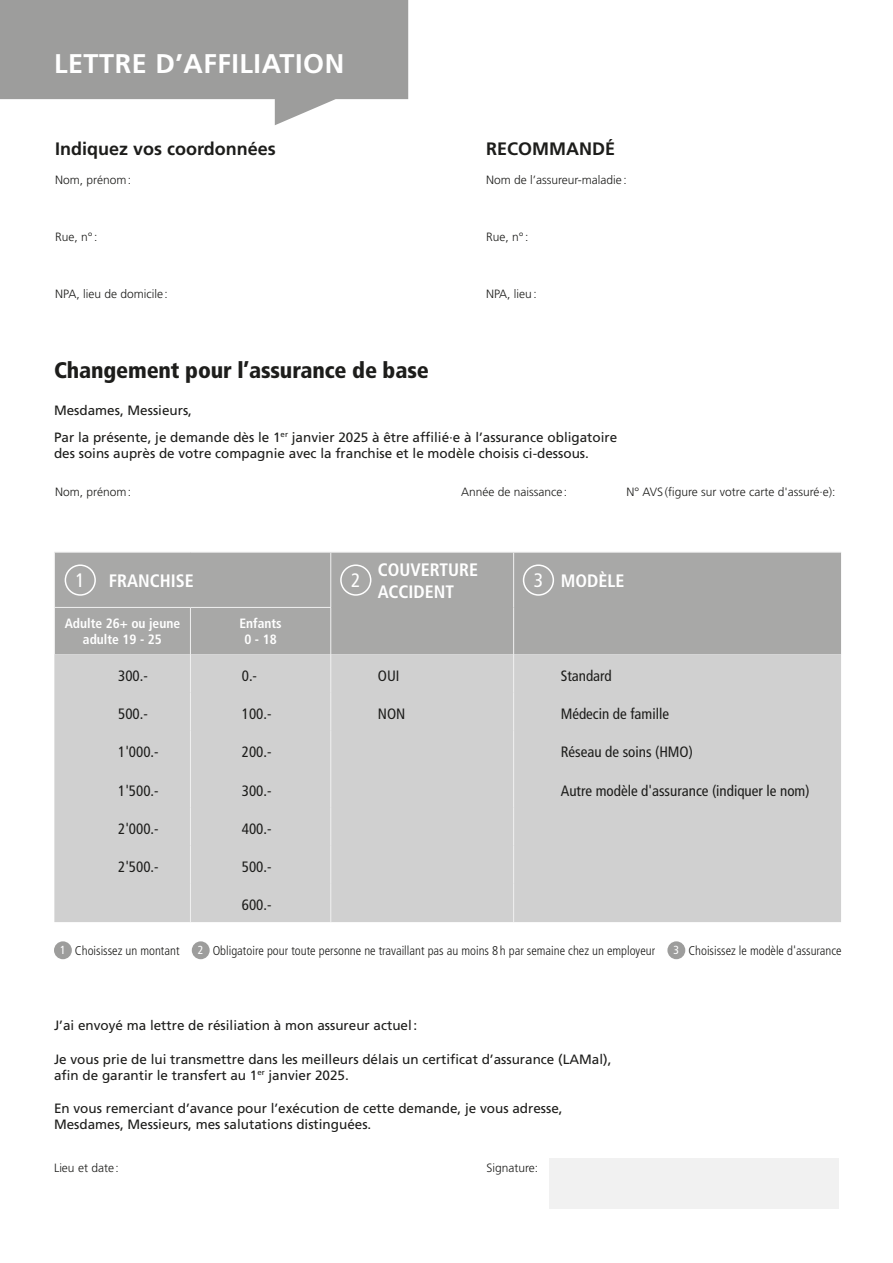
<style>
.page{position:relative;width:893px;height:1263px;background:#fff}
.page>*{position:absolute;margin:0;border:0;box-sizing:border-box;transform-origin:0 0}
.t1{font:700 27px "Frutiger LT Std";letter-spacing:.02em;color:#fff}
.t2{font:900 condensed 22.5px "Frutiger LT Std";letter-spacing:-.005em;color:#1d1d1b}
.t3{font:condensed 19.5px "Frutiger LT Std";color:#fff}
.t4{font:700 condensed 18px/21.6px "Frutiger LT Std";color:#fff}
.t5{font:700 18px "Frutiger LT Std";color:#1d1d1b}
.t6{font:condensed 15px "Frutiger LT Std";color:#1d1d1b}
.t7{font:13.5px/16.2px "Frutiger LT Std";color:#1d1d1b}
.t8{font:700 condensed 13.5px/16.2px "Frutiger LT Std";color:#fff;text-align:center}
.t9{font:300 condensed 12.75px "Frutiger LT Std";color:#1d1d1b}
.t10{font:300 12px "Frutiger LT Std";color:#1d1d1b}
.s1{font-weight:400;font-size:11.7px;color:#fff}
</style>
<div class="page">
<svg style="left:0;top:0;width:408px;height:125px;fill:#9d9d9c"></svg>
<div style="left:55px;top:553px;width:786px;height:101px;background:#a8a8a7"></div>
<div style="left:54px;top:654px;width:787px;height:268px;background:#d0d0d0"></div>
<hr style="left:54px;top:552px;width:136px;height:1px;background:#f1f1f1">
<hr style="left:54px;top:552px;width:1px;height:55px;background:#f1f1f1">
<hr style="left:190px;top:552px;width:141px;height:1px;background:#f1f1f1">
<hr style="left:331px;top:552px;width:183px;height:1px;background:#f1f1f1">
<hr style="left:330px;top:552px;width:1px;height:55px;background:#f1f1f1">
<hr style="left:514px;top:552px;width:327px;height:1px;background:#f1f1f1">
<hr style="left:513px;top:607px;width:1px;height:47px;background:#f1f1f1">
<hr style="left:54px;top:607px;width:136px;height:1px;background:#f1f1f1">
<hr style="left:54px;top:608px;width:1px;height:46px;background:#f1f1f1">
<hr style="left:190px;top:607px;width:141px;height:1px;background:#f1f1f1">
<hr style="left:190px;top:608px;width:1px;height:46px;background:#f1f1f1">
<hr style="left:330px;top:608px;width:1px;height:46px;background:#f1f1f1">
<hr style="left:190px;top:654px;width:1px;height:38px;background:#f1f1f1">
<hr style="left:330px;top:654px;width:1px;height:38px;background:#f1f1f1">
<hr style="left:513px;top:654px;width:1px;height:38px;background:#f1f1f1">
<hr style="left:190px;top:692px;width:1px;height:39px;background:#f1f1f1">
<hr style="left:330px;top:692px;width:1px;height:39px;background:#f1f1f1">
<hr style="left:513px;top:692px;width:1px;height:39px;background:#f1f1f1">
<hr style="left:190px;top:731px;width:1px;height:38px;background:#f1f1f1">
<hr style="left:330px;top:731px;width:1px;height:38px;background:#f1f1f1">
<hr style="left:513px;top:731px;width:1px;height:38px;background:#f1f1f1">
<hr style="left:190px;top:769px;width:1px;height:38px;background:#f1f1f1">
<hr style="left:330px;top:769px;width:1px;height:38px;background:#f1f1f1">
<hr style="left:513px;top:769px;width:1px;height:38px;background:#f1f1f1">
<hr style="left:190px;top:807px;width:1px;height:38px;background:#f1f1f1">
<hr style="left:330px;top:807px;width:1px;height:38px;background:#f1f1f1">
<hr style="left:513px;top:807px;width:1px;height:38px;background:#f1f1f1">
<hr style="left:190px;top:845px;width:1px;height:39px;background:#f1f1f1">
<hr style="left:330px;top:845px;width:1px;height:39px;background:#f1f1f1">
<hr style="left:513px;top:845px;width:1px;height:39px;background:#f1f1f1">
<hr style="left:190px;top:884px;width:1px;height:38px;background:#f1f1f1">
<hr style="left:330px;top:884px;width:1px;height:38px;background:#f1f1f1">
<hr style="left:513px;top:884px;width:1px;height:38px;background:#f1f1f1">
<hr style="left:513px;top:552px;width:1px;height:55px;background:#f1f1f1">
<div style="left:54px;top:941px;width:18px;height:18px;background:#9d9d9c;border-radius:50%"></div>
<div style="left:192px;top:941px;width:18px;height:18px;background:#9d9d9c;border-radius:50%"></div>
<div style="left:667px;top:941px;width:18px;height:18px;background:#9d9d9c;border-radius:50%"></div>
<div style="left:65px;top:564px;width:31px;height:32px;border:2px solid #fff;border-radius:50%"></div>
<div style="left:340px;top:564px;width:31px;height:32px;border:2px solid #fff;border-radius:50%"></div>
<div style="left:523px;top:564px;width:31px;height:32px;border:2px solid #fff;border-radius:50%"></div>
<div style="left:549px;top:1159px;width:290px;height:50px;background:#f1f1f1"></div>
<h1 class="t1" style="left:54px;top:48px;width:292px">LETTRE D’AFFILIATION</h1>
<h3 class="t5" style="left:55px;top:138px;width:222px">Indiquez vos coordonnées</h3>
<p class="t10" style="left:55px;top:173px;width:77px">Nom, prénom:</p>
<h3 class="t5" style="left:486px;top:138px;width:130px">RECOMMANDÉ</h3>
<p class="t10" style="left:486px;top:173px;width:142px">Nom de l’assureur-maladie :</p>
<p class="t10" style="left:55px;top:230px;width:44px">Rue, n° :</p>
<p class="t10" style="left:486px;top:230px;width:44px">Rue, n° :</p>
<p class="t10" style="left:55px;top:287px;width:114px">NPA, lieu de domicile:</p>
<p class="t10" style="left:486px;top:287px;width:52px">NPA, lieu:</p>
<h2 class="t2" style="left:54px;top:356px;width:376px">Changement pour l’assurance de base</h2>
<p class="t7" style="left:54px;top:397px;width:565px;line-height:26.8px">Mesdames, Messieurs,<br>Par la présente, je demande dès le 1<sup>er</sup> janvier 2025 à être affilié·e à l’assurance obligatoire</p>
<p class="t7" style="left:54px;top:445px;width:536px">des soins auprès de votre compagnie avec la franchise et le modèle choisis ci-dessous.</p>
<p class="t10" style="left:55px;top:485px;width:77px">Nom, prénom:</p>
<p class="t10" style="left:461px;top:485px;width:108px">Année de naissance:</p>
<p class="t10" style="left:626px;top:485px;width:211px">N° AVS(figure sur votre carte d'assuré·e):</p>
<h3 class="t4" style="left:109px;top:569px;width:87px">FRANCHISE</h3>
<h3 class="t4" style="left:378px;top:559px;width:102px">COUVERTURE<br>ACCIDENT</h3>
<h3 class="t4" style="left:561px;top:570px;width:65px">MODÈLE</h3>
<p class="t8" style="left:65px;top:615px;width:117px">Adulte 26+ ou jeune adulte 19 - 25</p>
<p class="t8" style="left:239px;top:615px;width:44px">Enfants<br>0 - 18</p>
<p class="t6" style="left:118px;top:667px;width:31px">300.-</p>
<p class="t6" style="left:242px;top:667px;width:17px">0.-</p>
<p class="t6" style="left:378px;top:667px;width:23px">OUI</p>
<p class="t6" style="left:561px;top:667px;width:53px">Standard</p>
<p class="t6" style="left:118px;top:705px;width:31px">500.-</p>
<p class="t6" style="left:242px;top:705px;width:31px">100.-</p>
<p class="t6" style="left:378px;top:705px;width:29px">NON</p>
<p class="t6" style="left:561px;top:705px;width:110px">Médecin de famille</p>
<p class="t6" style="left:118px;top:743px;width:42px">1'000.-</p>
<p class="t6" style="left:242px;top:743px;width:31px">200.-</p>
<p class="t6" style="left:561px;top:743px;width:134px">Réseau de soins (HMO)</p>
<p class="t6" style="left:118px;top:781px;width:42px">1'500.-</p>
<p class="t6" style="left:242px;top:781px;width:31px">300.-</p>
<p class="t6" style="left:561px;top:781px;width:250px">Autre modèle d'assurance (indiquer le nom)</p>
<p class="t6" style="left:118px;top:820px;width:42px">2'000.-</p>
<p class="t6" style="left:242px;top:820px;width:31px">400.-</p>
<p class="t6" style="left:118px;top:858px;width:42px">2'500.-</p>
<p class="t6" style="left:242px;top:858px;width:31px">500.-</p>
<p class="t6" style="left:242px;top:896px;width:31px">600.-</p>
<h3 class="t3" style="left:76px;top:569px;width:11px">1</h3>
<h3 class="t3" style="left:351px;top:569px;width:11px">2</h3>
<h3 class="t3" style="left:534px;top:569px;width:11px">3</h3>
<p class="t9" style="left:60px;top:943px;width:121px"><span class="s1">1</span> Choisissez un montant</p>
<p class="t9" style="left:198px;top:943px;width:459px"><span class="s1">2</span> Obligatoire pour toute personne ne travaillant pas au moins 8 h par semaine chez un employeur</p>
<p class="t9" style="left:674px;top:943px;width:170px"><span class="s1">3</span> Choisissez le modèle d'assurance</p>
<p class="t7" style="left:54px;top:1018px;width:365px">J’ai envoyé ma lettre de résiliation à mon assureur actuel:</p>
<p class="t7" style="left:54px;top:1051px;width:559px">Je vous prie de lui transmettre dans les meilleurs délais un certificat d’assurance (LAMal), afin de garantir le transfert au 1<sup>er</sup> janvier 2025.</p>
<p class="t7" style="left:54px;top:1100px;width:510px">En vous remerciant d’avance pour l’exécution de cette demande, je vous adresse,<br>Mesdames, Messieurs, mes salutations distinguées.</p>
<p class="t10" style="left:54px;top:1161px;width:66px">Lieu et date:</p>
<p class="t10" style="left:486px;top:1161px;width:53px">Signature:</p>
</div>
